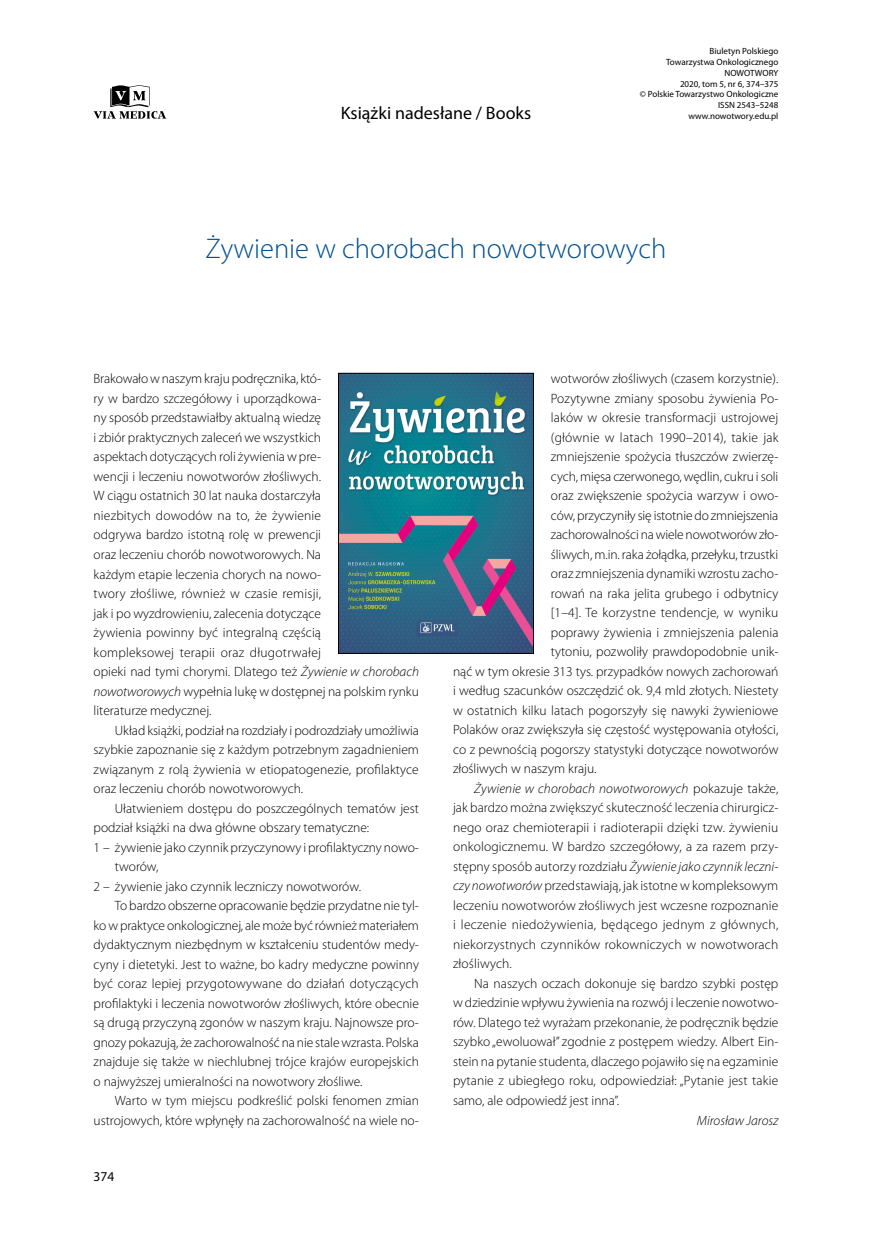
<style>
.page{position:relative;width:872px;height:1234px;background:#fff}
.page>*{position:absolute;margin:0;border:0;box-sizing:border-box;transform-origin:0 0}
.t1{font:300 28.5px "Myriad Pro";color:#004f91}
.t2{font:18px "Myriad Pro";color:#000}
.t3{font:300 13.5px/19.5px "Myriad Pro";color:#000}
.t4{font:italic 300 13.5px "Myriad Pro";letter-spacing:.01em;color:#000}
.t5{font:300 13.5px "Myriad Pro";letter-spacing:.02em;color:#000}
.t6{font:13.5px "Myriad Pro";color:#000}
.t7{font:9px/10.8px "Myriad Pro";color:#000;text-align:right}
.s1{font-style:italic}
.s2{font-style:normal}
</style>
<div class="page">
<svg style="left:94px;top:85px;width:72px;height:34px"></svg>
<img style="left:340px;top:375px;width:192px;height:276px">
<div style="left:338px;top:373px;width:196px;height:280px;border:1px solid #000"></div>
<h2 class="t2" style="left:341px;top:102px;width:192px">Książki nadesłane / Books</h2>
<p class="t7" style="left:640px;top:45px;width:140px">Biuletyn Polskiego<br>Towarzystwa Onkologicznego<br>NOWOTWORY<br>2020, tom 5, nr 6, 374–375<br>© Polskie Towarzystwo Onkologiczne<br>ISSN 2543–5248 www.nowotwory.edu.pl</p>
<h1 class="t1" style="left:206px;top:231px;width:462px">Żywienie w chorobach nowotworowych</h1>
<p class="t3" style="left:94px;top:369px;width:327px">Brakowało w naszym kraju podręcznika, któ-<br>ry w bardzo szczegółowy i uporządkowa-<br>ny sposób przedstawiałby aktualną wiedzę<br>i zbiór praktycznych zaleceń we wszystkich<br>aspektach dotyczących roli żywienia w pre-<br>wencji i leczeniu nowotworów złośliwych.<br>W ciągu ostatnich 30 lat nauka dostarczyła<br>niezbitych dowodów na to, że żywienie<br>odgrywa bardzo istotną rolę w prewencji<br>oraz leczeniu chorób nowotworowych. Na<br>każdym etapie leczenia chorych na nowo-<br>twory złośliwe, również w czasie remisji,<br>jak i po wyzdrowieniu, zalecenia dotyczące<br>żywienia powinny być integralną częścią<br>kompleksowej terapii oraz długotrwałej<br>opieki nad tymi chorymi. Dlatego też <span class="s1">Żywienie w chorobach nowotworowych</span> wypełnia lukę w dostępnej na polskim rynku literaturze medycznej.</p>
<p class="t3" style="left:94px;top:720px;width:327px;text-align:justify;text-indent:21px">Układ książki, podział na rozdziały i podrozdziały umożliwia szybkie zapoznanie się z każdym potrzebnym zagadnieniem związanym z rolą żywienia w etiopatogenezie, profilaktyce oraz leczeniu chorób nowotworowych.</p>
<p class="t3" style="left:115px;top:798px;width:306px">Ułatwieniem dostępu do poszczególnych tematów jest</p>
<p class="t3" style="left:94px;top:817px;width:277px">podział książki na dwa główne obszary tematyczne:</p>
<p class="t3" style="left:94px;top:837px;width:327px">1 – żywienie jako czynnik przyczynowy i profilaktyczny nowo-</p>
<p class="t3" style="left:115px;top:856px;width:45px">tworów,</p>
<p class="t3" style="left:94px;top:876px;width:269px">2 – żywienie jako czynnik leczniczy nowotworów.</p>
<p class="t3" style="left:115px;top:895px;width:305px">To bardzo obszerne opracowanie będzie przydatne nie tyl-</p>
<p class="t3" style="left:94px;top:915px;width:327px">ko w praktyce onkologicznej, ale może być również materiałem</p>
<p class="t3" style="left:94px;top:934px;width:327px">dydaktycznym niezbędnym w kształceniu studentów medy-</p>
<p class="t3" style="left:94px;top:954px;width:327px">cyny i dietetyki. Jest to ważne, bo kadry medyczne powinny</p>
<p class="t3" style="left:94px;top:973px;width:327px">być coraz lepiej przygotowywane do działań dotyczących</p>
<p class="t3" style="left:94px;top:993px;width:327px">profilaktyki i leczenia nowotworów złośliwych, które obecnie</p>
<p class="t3" style="left:94px;top:1012px;width:327px">są drugą przyczyną zgonów w naszym kraju. Najnowsze pro-</p>
<p class="t3" style="left:94px;top:1032px;width:327px">gnozy pokazują, że zachorowalność na nie stale wzrasta. Polska</p>
<p class="t3" style="left:94px;top:1051px;width:327px">znajduje się także w niechlubnej trójce krajów europejskich</p>
<p class="t3" style="left:94px;top:1071px;width:270px">o najwyższej umieralności na nowotwory złośliwe.</p>
<p class="t3" style="left:115px;top:1090px;width:306px">Warto w tym miejscu podkreślić polski fenomen zmian</p>
<p class="t3" style="left:94px;top:1110px;width:327px">ustrojowych, które wpłynęły na zachorowalność na wiele no-</p>
<p class="t6" style="left:94px;top:1168px;width:22px">374</p>
<p class="t3" style="left:551px;top:369px;width:229px">wotworów złośliwych (czasem korzystnie).</p>
<p class="t3" style="left:551px;top:388px;width:229px">Pozytywne zmiany sposobu żywienia Po-</p>
<p class="t3" style="left:551px;top:408px;width:229px">laków w okresie transformacji ustrojowej</p>
<p class="t3" style="left:551px;top:427px;width:229px">(głównie w latach 1990–2014), takie jak</p>
<p class="t3" style="left:551px;top:446px;width:229px">zmniejszenie spożycia tłuszczów zwierzę-</p>
<p class="t3" style="left:551px;top:466px;width:229px">cych, mięsa czerwonego, wędlin, cukru i soli</p>
<p class="t3" style="left:551px;top:485px;width:229px">oraz zwiększenie spożycia warzyw i owo-</p>
<p class="t3" style="left:551px;top:505px;width:229px">ców, przyczyniły się istotnie do zmniejszenia</p>
<p class="t3" style="left:551px;top:524px;width:229px">zachorowalności na wiele nowotworów zło-</p>
<p class="t3" style="left:551px;top:544px;width:229px">śliwych, m.in. raka żołądka, przełyku, trzustki</p>
<p class="t3" style="left:551px;top:563px;width:229px">oraz zmniejszenia dynamiki wzrostu zacho-</p>
<p class="t3" style="left:551px;top:583px;width:229px">rowań na raka jelita grubego i odbytnicy</p>
<p class="t3" style="left:551px;top:602px;width:229px">[1–4]. Te korzystne tendencje, w wyniku</p>
<p class="t3" style="left:551px;top:622px;width:229px">poprawy żywienia i zmniejszenia palenia</p>
<p class="t3" style="left:551px;top:641px;width:229px">tytoniu, pozwoliły prawdopodobnie unik-</p>
<p class="t3" style="left:453px;top:661px;width:327px">nąć w tym okresie 313 tys. przypadków nowych zachorowań</p>
<p class="t3" style="left:453px;top:680px;width:327px">i według szacunków oszczędzić ok. 9,4 mld złotych. Niestety</p>
<p class="t3" style="left:453px;top:700px;width:327px">w ostatnich kilku latach pogorszyły się nawyki żywieniowe</p>
<p class="t3" style="left:453px;top:719px;width:327px">Polaków oraz zwiększyła się częstość występowania otyłości,</p>
<p class="t3" style="left:453px;top:739px;width:327px">co z pewnością pogorszy statystyki dotyczące nowotworów</p>
<p class="t3" style="left:453px;top:758px;width:145px">złośliwych w naszym kraju.</p>
<p class="t4" style="left:474px;top:780px;width:306px">Żywienie w chorobach nowotworowych <span class="s2">pokazuje także,</span></p>
<p class="t3" style="left:453px;top:797px;width:327px">jak bardzo można zwiększyć skuteczność leczenia chirurgicz-</p>
<p class="t3" style="left:453px;top:817px;width:327px">nego oraz chemioterapii i radioterapii dzięki tzw. żywieniu</p>
<p class="t3" style="left:453px;top:836px;width:327px">onkologicznemu. W bardzo szczegółowy, a za razem przy-</p>
<p class="t3" style="left:453px;top:856px;width:327px">stępny sposób autorzy rozdziału <span class="s1">Żywienie jako czynnik leczni-</span></p>
<p class="t3" style="left:453px;top:875px;width:327px"><span class="s1">czy nowotworów</span> przedstawiają, jak istotne w kompleksowym</p>
<p class="t3" style="left:453px;top:895px;width:327px">leczeniu nowotworów złośliwych jest wczesne rozpoznanie</p>
<p class="t5" style="left:453px;top:916px;width:327px">i leczenie niedożywienia, będącego jednym z głównych,</p>
<p class="t3" style="left:453px;top:934px;width:327px">niekorzystnych czynników rokowniczych w nowotworach</p>
<p class="t3" style="left:453px;top:953px;width:60px">złośliwych.</p>
<p class="t3" style="left:474px;top:973px;width:305px">Na naszych oczach dokonuje się bardzo szybki postęp</p>
<p class="t3" style="left:453px;top:992px;width:327px">w dziedzinie wpływu żywienia na rozwój i leczenie nowotwo-</p>
<p class="t3" style="left:453px;top:1012px;width:327px">rów. Dlatego też wyrażam przekonanie, że podręcznik będzie</p>
<p class="t3" style="left:453px;top:1031px;width:327px">szybko „ewoluował” zgodnie z postępem wiedzy. Albert Ein-</p>
<p class="t3" style="left:453px;top:1051px;width:327px">stein na pytanie studenta, dlaczego pojawiło się na egzaminie</p>
<p class="t3" style="left:453px;top:1070px;width:327px">pytanie z ubiegłego roku, odpowiedział: „Pytanie jest takie</p>
<p class="t3" style="left:453px;top:1090px;width:168px">samo, ale odpowiedź jest inna”.</p>
<p class="t4" style="left:697px;top:1111px;width:83px">Mirosław Jarosz</p>
</div>
